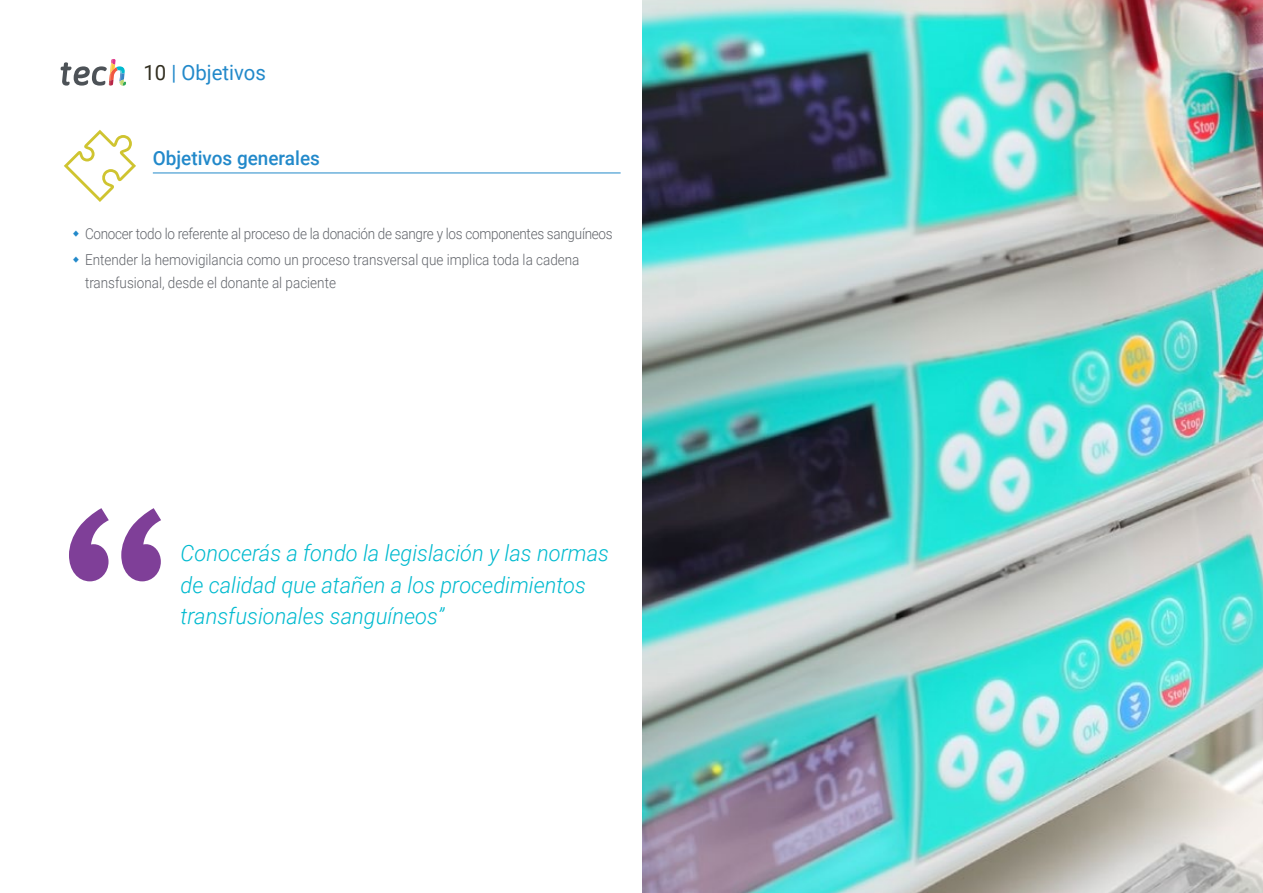
<style>
.page{position:relative;width:1263px;height:893px;background:#fff}
.page>*{position:absolute;margin:0;border:0;box-sizing:border-box;transform-origin:0 0}
.t1{font:italic 300 22.5px/31.5px "Roboto";color:#00bacf}
.t2{font:21px "Roboto";color:#2289ca}
.t3{font:500 19.5px "Roboto";color:#2289ca}
.t4{font:300 15px/26.7px "Roboto";letter-spacing:-.02em;color:#61646a;scale:.9 1}
.t5{font:300 15px "Roboto";color:#61646a;scale:.9 1}
.s1{color:#312e20}
</style>
<div class="page">
<hr style="left:153px;top:173px;width:468px;height:1px;background:#2289ca">
<svg style="left:64px;top:130px;width:72px;height:72px"></svg>
<img style="left:642px;top:0;width:621px;height:893px">
<svg style="left:61px;top:59px;width:65px;height:27px"></svg>
<svg style="left:69px;top:508px;width:92px;height:73px"></svg>
<h2 class="t2" style="left:144px;top:57px;width:124px"><span class="s1">10</span> | Objetivos</h2>
<h3 class="t3" style="left:153px;top:144px;width:169px">Objetivos generales</h3>
<p class="t4" style="left:85px;top:219px;width:588px">Conocer todo lo referente al proceso de la donación de sangre y los componentes sanguíneos<br>Entender la hemovigilancia como un proceso transversal que implica toda la cadena</p>
<p class="t5" style="left:85px;top:272px;width:280px">transfusional, desde el donante al paciente</p>
<h1 class="t1" style="left:181px;top:537px;width:430px">Conocerás a fondo la legislación y las normas de calidad que atañen a los procedimientos transfusionales sanguíneos”</h1>
</div>
